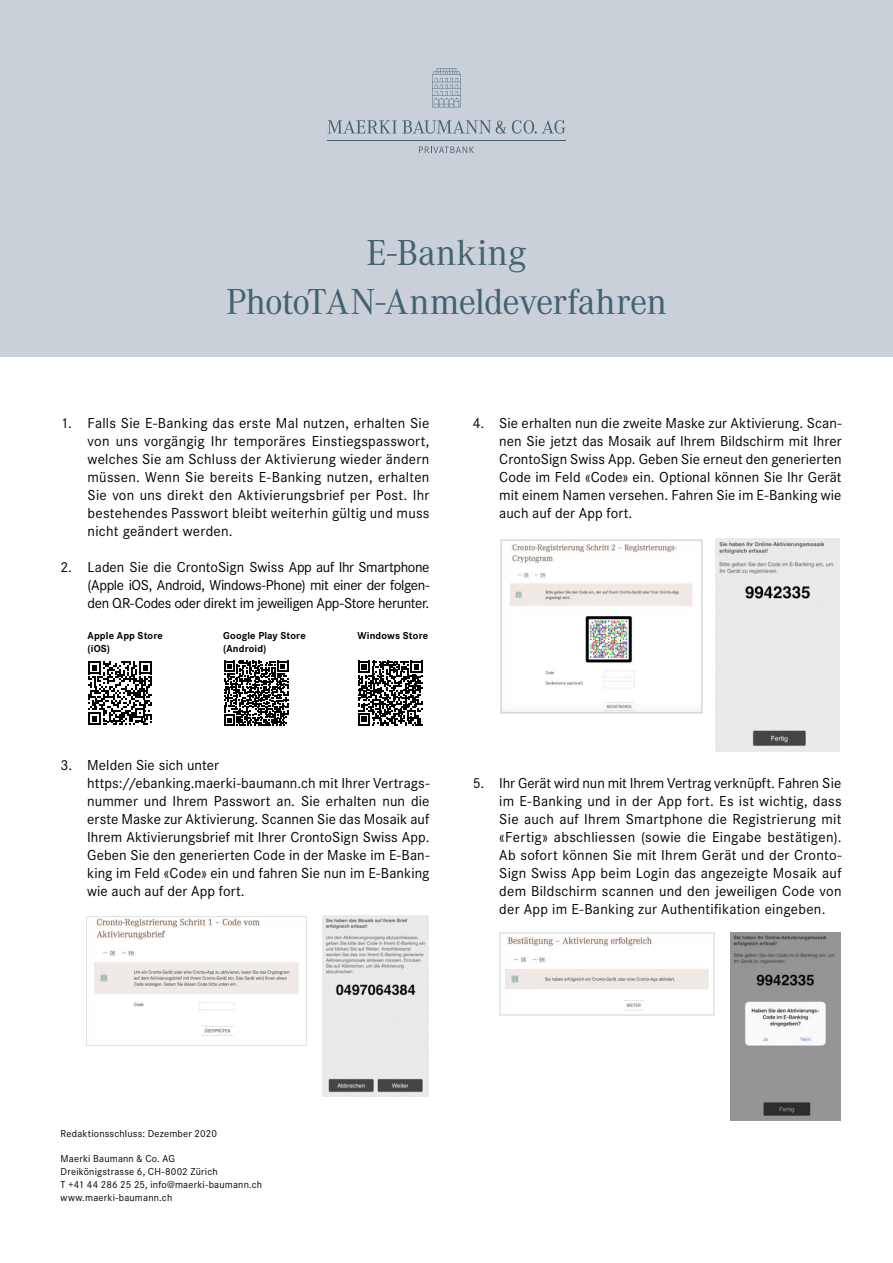
<style>
.page{position:relative;width:893px;height:1263px;background:#fff}
.page>*{position:absolute;margin:0;border:0;box-sizing:border-box;transform-origin:0 0}
.t1{font:37.5px/49.5px "Corporate A";letter-spacing:-.015em;color:#43626f;text-align:center}
.t2{font:15px/18px "Corporate S";letter-spacing:.005em;color:#000;text-align:justify}
.t3{font:10.5px/12.8px "Corporate S";letter-spacing:.015em;color:#000}
.t4{font:700 10.5px/12.8px "Corporate S";letter-spacing:.015em;color:#000}
</style>
<div class="page">
<div style="left:0;top:0;width:893px;height:356px;background:#c9d0d8"></div>
<hr style="left:327px;top:140px;width:239px;height:1px;background:#43626f">
<svg style="left:327px;top:120px;width:179px;height:14px"></svg>
<svg style="left:512px;top:120px;width:54px;height:14px"></svg>
<svg style="left:432px;top:68px;width:29px;height:39px"></svg>
<svg style="left:419px;top:147px;width:55px;height:6px"></svg>
<svg style="left:88px;top:661px;width:64px;height:64px"></svg>
<svg style="left:224px;top:661px;width:64px;height:64px"></svg>
<svg style="left:358px;top:661px;width:64px;height:64px"></svg>
<img style="left:715px;top:539px;width:124px;height:213px">
<img style="left:500px;top:539px;width:202px;height:174px">
<img style="left:499px;top:933px;width:215px;height:82px">
<img style="left:730px;top:932px;width:110px;height:188px">
<img style="left:323px;top:915px;width:105px;height:181px">
<img style="left:87px;top:916px;width:220px;height:129px">
<h1 class="t1" style="left:226px;top:229px;width:442px">E-Banking<br>PhotoTAN-Anmeldeverfahren</h1>
<p class="t2" style="left:88px;top:414px;width:343px;text-indent:-27px">1. Falls Sie E-Banking das erste Mal nutzen, erhalten Sie von uns vorgängig Ihr temporäres Einstiegspasswort, welches Sie am Schluss der Aktivierung wieder ändern müssen. Wenn Sie bereits E-Banking nutzen, erhalten Sie von uns direkt den Aktivierungsbrief per Post. Ihr bestehendes Passwort bleibt weiterhin gültig und muss nicht geändert werden.</p>
<p class="t2" style="left:88px;top:558px;width:343px;text-indent:-27px">2. Laden Sie die CrontoSign Swiss App auf Ihr Smartphone (Apple iOS, Android, Windows-Phone) mit einer der folgen&shy;den QR-Codes oder direkt im jeweiligen App-Store herunter.</p>
<p class="t4" style="left:223px;top:629px;width:84px">Google Play Store (Android)</p>
<p class="t4" style="left:88px;top:629px;width:77px">Apple App Store (iOS)</p>
<p class="t4" style="left:358px;top:629px;width:72px">Windows Store</p>
<p class="t2" style="left:87px;top:756px;width:344px;text-align:left;text-indent:-27px">3. Melden Sie sich unter https://ebanking.maerki-baumann.ch mit Ihrer Vertrags&shy;nummer und Ihrem Passwort an. Sie erhalten nun die erste Maske zur Aktivierung. Scannen Sie das Mosaik auf Ihrem Aktivierungsbrief mit Ihrer CrontoSign Swiss App.<br>Geben Sie den generierten Code in der Maske im E-Ban&shy;king im Feld «Code» ein und fahren Sie nun im E-Banking wie auch auf der App fort.</p>
<p class="t2" style="left:499px;top:414px;width:344px;text-indent:-27px">4. Sie erhalten nun die zweite Maske zur Aktivierung. Scan&shy;nen Sie jetzt das Mosaik auf Ihrem Bildschirm mit Ihrer CrontoSign Swiss App. Geben Sie erneut den generierten Code im Feld «Code» ein. Optional können Sie Ihr Gerät mit einem Namen versehen. Fahren Sie im E-Banking wie auch auf der App fort.</p>
<p class="t2" style="left:499px;top:774px;width:344px;text-indent:-27px">5. Ihr Gerät wird nun mit Ihrem Vertrag verknüpft. Fahren Sie im E-Banking und in der App fort. Es ist wichtig, dass Sie auch auf Ihrem Smartphone die Registrierung mit «Fertig» abschliessen (sowie die Eingabe bestätigen).<br>Ab sofort können Sie mit Ihrem Gerät und der Cronto-Sign Swiss App beim Login das angezeigte Mosaik auf dem Bildschirm scannen und den jeweiligen Code von der App im E-Banking zur Authentifikation eingeben.</p>
<p class="t3" style="left:61px;top:1127px;width:158px">Redaktionsschluss: Dezember 2020</p>
<p class="t3" style="left:61px;top:1152px;width:203px">Maerki Baumann &amp; Co. AG<br>Dreikönigstrasse 6, CH-8002 Zürich<br>T +41 44 286 25 25, info@maerki-baumann.ch www.maerki-baumann.ch</p>
</div>
